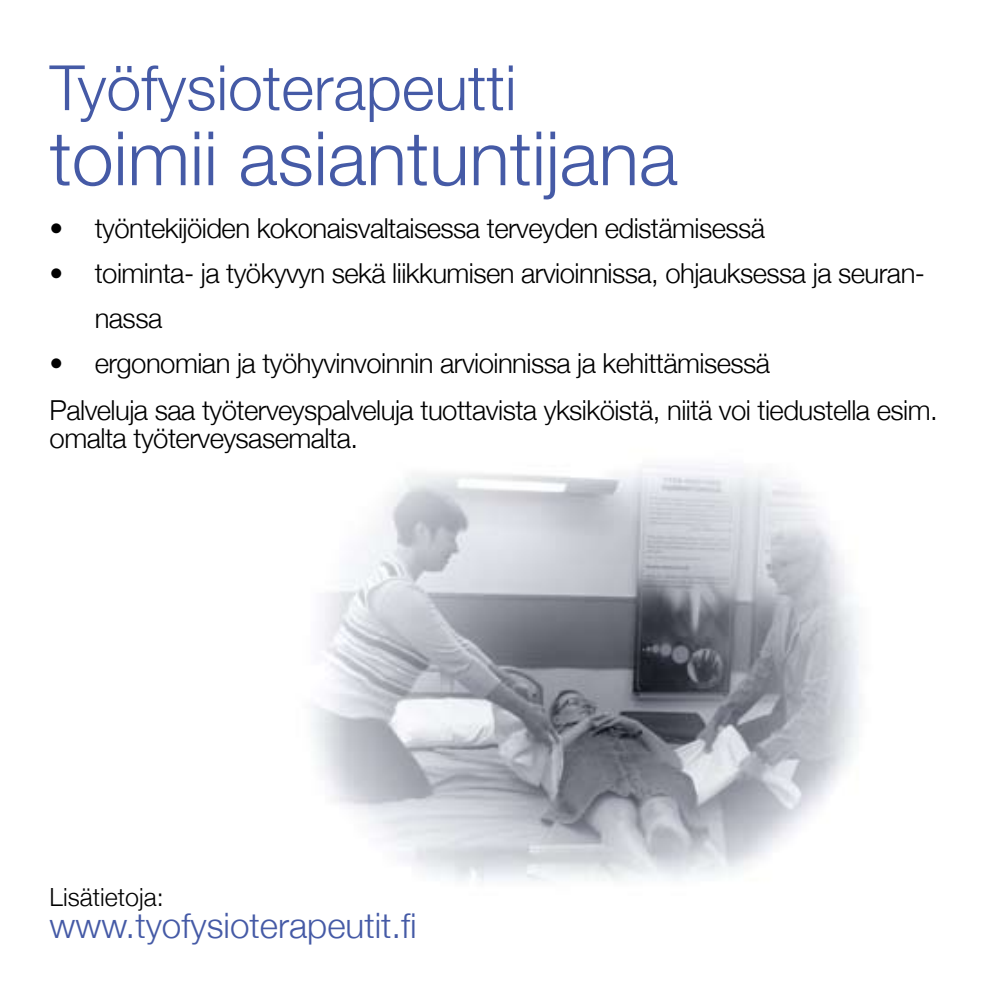
<style>
.page{position:relative;width:993px;height:993px;background:#fff}
.page>*{position:absolute;margin:0;border:0;box-sizing:border-box;transform-origin:0 0}
.t1{font:300 75px "Helvetica Neue";color:#455aa6}
.t2{font:300 62.5px "Helvetica Neue";color:#455aa6}
.t3{font:300 35px "Helvetica Neue";color:#455aa6}
.t4{font:300 27.5px/45px "Helvetica Neue";letter-spacing:-.02em;color:#000}
.t5{font:300 25px "Helvetica Neue";color:#000}
</style>
<div class="page">
<img style="left:311px;top:465px;width:549px;height:417px">
<h2 class="t2" style="left:50px;top:50px;width:468px">Työfysioterapeutti</h2>
<h1 class="t1" style="left:50px;top:113px;width:629px">toimii asiantuntijana</h1>
<p class="t4" style="left:50px;top:205px;width:716px">• työntekijöiden kokonaisvaltaisessa terveyden edistämisessä</p>
<p class="t4" style="left:95px;top:250px;width:831px;text-indent:-45px">• toiminta- ja työkyvyn sekä liikkumisen arvioinnissa, ohjauksessa ja seuran&shy;nassa</p>
<p class="t4" style="left:50px;top:338px;width:889px;line-height:47.5px">• ergonomian ja työhyvinvoinnin arvioinnissa ja kehittämisessä<br>Palveluja saa työterveyspalveluja tuottavista yksiköistä, niitä voi tiedustella esim.</p>
<p class="t4" style="left:50px;top:415px;width:310px">omalta työterveysasemalta.</p>
<p class="t5" style="left:50px;top:881px;width:115px">Lisätietoja:</p>
<p class="t3" style="left:50px;top:904px;width:368px">www.tyofysioterapeutit.fi</p>
</div>
